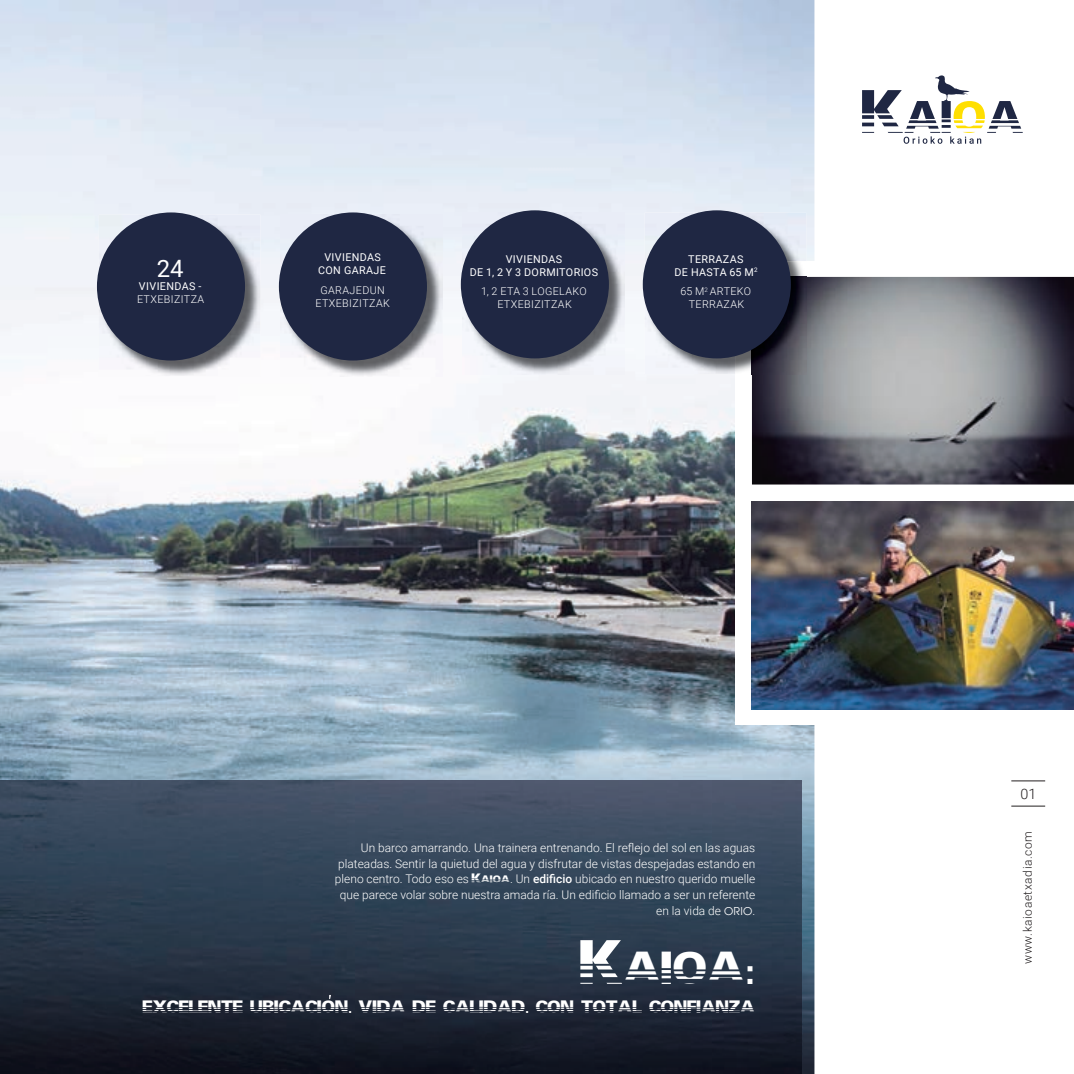
<style>
.page{position:relative;width:1074px;height:1074px;background:#fff}
.page>*{position:absolute;margin:0;border:0;box-sizing:border-box;transform-origin:0 0}
.t1{font:40.62px "Ventilate";color:#fff}
.t2{font:23.88px "Roboto";color:#fff}
.t3{font:15.75px "Ventilate";color:#fff}
.t4{font:300 14.38px "Roboto";color:#231f20}
.t5{font:300 12px/15.5px "Roboto";color:#fff;text-align:right}
.t6{font:300 12px "Roboto";letter-spacing:.05em;color:#231f20}
.t7{font:300 10.75px/12.9px "Roboto";letter-spacing:.035em;color:#fff;text-align:center}
.t8{font:10.75px/12.9px "Roboto";letter-spacing:.035em;color:#fff;text-align:center}
.s1{font-family:"Ventilate";font-weight:400}
.s2{font-family:"Ventilate";font-weight:400;font-size:9.5px}
.s3{font-weight:500}
.s4{font-family:"Avant Garde Gothic Itc T";font-weight:400}
.s5{font-size:54.5px}
</style>
<div class="page">
<img style="left:0;top:0;width:814px;height:1074px">
<img style="left:0;top:780px;width:801px;height:294px">
<div style="left:735px;top:261px;width:339px;height:464px;background:#fff"></div>
<hr style="left:1011px;top:780px;width:34px;height:1px;background:#231f20">
<hr style="left:1011px;top:806px;width:34px;height:1px;background:#231f20">
<img style="left:752px;top:277px;width:322px;height:207px">
<img style="left:752px;top:501px;width:322px;height:208px">
<svg style="left:862px;top:75px;width:161px;height:69px"></svg>
<img style="left:99px;top:214px;width:161px;height:162px">
<div style="left:97px;top:212px;width:148px;height:148px;background:#1f2743;border-radius:50%"></div>
<img style="left:281px;top:215px;width:161px;height:161px">
<div style="left:279px;top:212px;width:148px;height:148px;background:#1f2743;border-radius:50%"></div>
<img style="left:463px;top:212px;width:161px;height:162px">
<div style="left:461px;top:210px;width:148px;height:148px;background:#1f2743;border-radius:50%"></div>
<img style="left:644px;top:212px;width:162px;height:162px">
<img style="left:735px;top:261px;width:71px;height:113px">
<img style="left:752px;top:277px;width:54px;height:97px">
<div style="left:643px;top:210px;width:148px;height:148px;background:#1f2743;border-radius:50%"></div>
<h2 class="t2" style="left:157px;top:252px;width:28px">24</h2>
<p class="t8" style="left:139px;top:279px;width:64px">VIVIENDAS -</p>
<p class="t7" style="left:137px;top:292px;width:69px">ETXEBIZITZA</p>
<p class="t8" style="left:318px;top:251px;width:69px">VIVIENDAS<br>CON GARAJE</p>
<p class="t7" style="left:315px;top:283px;width:76px">GARAJEDUN<br>ETXEBIZITZAK</p>
<p class="t8" style="left:470px;top:252px;width:130px">VIVIENDAS<br>DE 1, 2 Y 3 DORMITORIOS</p>
<p class="t7" style="left:481px;top:284px;width:107px">1, 2 ETA 3 LOGELAKO<br>ETXEBIZITZAK</p>
<p class="t8" style="left:674px;top:252px;width:85px">TERRAZAS<br>DE HASTA 65 M<sup>2</sup></p>
<p class="t7" style="left:680px;top:284px;width:72px">65 M<sup>2</sup> ARTEKO<br>TERRAZAK</p>
<p class="t5" style="left:335px;top:840px;width:422px">Un barco amarrando. Una trainera entrenando. El reflejo del sol en las aguas plateadas. Sentir la quietud del agua y disfrutar de vistas despejadas estando en pleno centro. Todo eso es <span class="s1">K</span><span class="s2">AIOA</span>. Un <span class="s3">edificio</span> ubicado en nuestro querido muelle que parece volar sobre nuestra amada ría. Un edificio llamado a ser un referente en la vida de <span class="s4">ORIO</span>.</p>
<h1 class="t1" style="left:580px;top:951px;width:176px"><span class="s5">K</span>AIOA:</h1>
<h3 class="t3" style="left:143px;top:1000px;width:614px">EXCELENTE UBICACION. VIDA DE CALIDAD. CON TOTAL CONFIANZA</h3>
<p class="t4" style="left:1020px;top:783px;width:17px">01</p>
<p class="t6" style="left:1019px;top:963px;width:134px;rotate:-90deg">www.kaioaetxadia.com</p>
</div>
